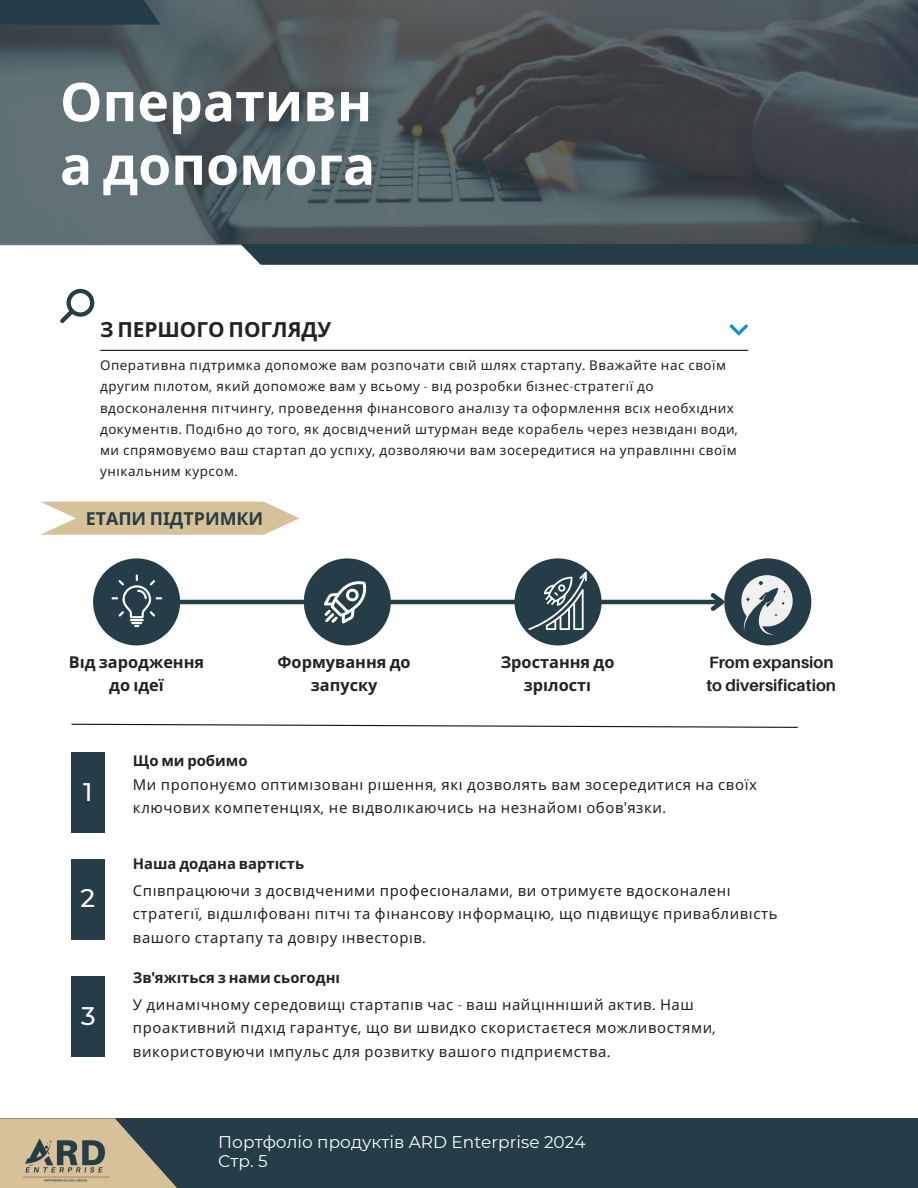
<style>
.page{position:relative;width:918px;height:1188px;background:#fff}
.page>*{position:absolute;margin:0;border:0;box-sizing:border-box;transform-origin:0 0}
.t1{font:700 53.55px/63.4px "Noto Sans";color:#fff}
.t2{font:500 26.7px "Montserrat";color:#fff}
.t3{font:500 25.35px "Montserrat";color:#fff}
.t4{font:700 20.85px "Noto Sans";color:#222}
.t5{font:700 17.85px "Noto Sans";color:#243d46}
.t6{font:16.95px/19px "Montserrat";color:#fff}
.t7{font:700 16.35px/22.4px "Noto Sans";color:#222;text-align:center}
.t8{font:700 16.35px/22.4px "Aileron";color:#222}
.t9{font:14.85px/23.4px "Noto Sans";letter-spacing:.04em;color:#222}
.t10{font:700 14.85px "Noto Sans";color:#222}
.t11{font:13.35px/21.1px "Noto Sans";letter-spacing:.04em;color:#222}
.s1{font-family:"Aileron"}
.s2{font-family:"Aileron";font-weight:800}
</style>
<div class="page">
<svg style="left:18px;top:245px;width:900px;height:20px;fill:#243d46"></svg>
<svg style="left:0;top:0;width:918px;height:245px;background:#4c565b"></svg>
<div style="left:0;top:0;width:161px;height:25px;background:#243d46"></div>
<svg style="left:60px;top:289px;width:34px;height:34px"></svg>
<hr style="left:178px;top:600px;width:544px;height:4px;background:#243d46">
<svg style="left:707px;top:593px;width:19px;height:21px"></svg>
<div style="left:515px;top:558px;width:87px;height:87px;background:#243d46;border-radius:50%"></div>
<div style="left:724px;top:558px;width:87px;height:87px;background:#243d46;border-radius:50%"></div>
<div style="left:304px;top:558px;width:87px;height:87px;background:#243d46;border-radius:50%"></div>
<div style="left:93px;top:558px;width:87px;height:87px;background:#243d46;border-radius:50%"></div>
<svg style="left:112px;top:575px;width:50px;height:52px"></svg>
<svg style="left:324px;top:581px;width:43px;height:42px"></svg>
<svg style="left:528px;top:572px;width:59px;height:58px"></svg>
<svg style="left:741px;top:575px;width:52px;height:60px"></svg>
<svg style="left:40px;top:502px;width:260px;height:33px;background:#dccaa7"></svg>
<hr style="left:101px;top:350px;width:647px;height:1px;background:#0b1623">
<svg style="left:729px;top:324px;width:19px;height:12px"></svg>
<div style="left:0;top:1118px;width:918px;height:70px;background:#243d46"></div>
<svg style="left:0;top:1118px;width:177px;height:70px;fill:#d7c199"></svg>
<img style="left:23px;top:1134px;width:86px;height:49px">
<svg style="left:71px;top:723px;width:727px;height:5px"></svg>
<div style="left:71px;top:753px;width:34px;height:80px;background:#243d46"></div>
<div style="left:71px;top:859px;width:34px;height:80px;background:#243d46"></div>
<div style="left:71px;top:977px;width:34px;height:80px;background:#243d46"></div>
<p class="t1" style="left:60px;top:69px;width:317px">Оперативн а допомога</p>
<p class="t4" style="left:100px;top:314px;width:233px">З ПЕРШОГО ПОГЛЯДУ</p>
<p class="t11" style="left:100px;top:354px;width:640px">Оперативна підтримка допоможе вам розпочати сві й шлях стартапу<span class="s1">.</span> Вважайте нас своїм другим пілотом<span class="s1">,</span> який допоможе вам у всьому <span class="s1">-</span> від розробки бізнес<span class="s1">-</span>стратегії до вдосконалення пітчингу<span class="s1">,</span> проведення фі нансового аналізу та оформлення всіх необхідних документі в<span class="s1">.</span> Подібно до того<span class="s1">,</span> як досвідчений штурман веде корабель через незвідані води<span class="s1">, </span>ми спрямовуємо ваш стартап до успіху<span class="s1">,</span> дозволяючи вам зосередитися на управлі нні своїм</p>
<h4 class="t11" style="left:100px;top:460px;width:139px">уні кальним курсом<span class="s1">.</span></h4>
<h6 class="t5" style="left:86px;top:506px;width:179px">ЕТАПИ ПІДТРИМКИ</h6>
<h4 class="t7" style="left:69px;top:651px;width:137px">Від зародження до і деї</h4>
<h4 class="t7" style="left:278px;top:651px;width:135px">Формування до запуску</h4>
<h4 class="t7" style="left:501px;top:651px;width:115px">Зростання до зрілості</h4>
<p class="t8" style="left:706px;top:651px;width:131px">From expansion to diversification</p>
<p class="t10" style="left:133px;top:750px;width:116px">Що ми робимо</p>
<p class="t2" style="left:84px;top:773px;width:11px">1</p>
<h1 class="t9" style="left:133px;top:772px;width:626px">Ми пропонуємо оптимізовані рі шення<span class="s1">,</span> які дозволять вам зосередитися на своїх ключових компетенціях<span class="s1">,</span> не відволі каючись на незнайомі обов<span class="s1">'</span>язки<span class="s1">.</span></h1>
<h6 class="t3" style="left:83px;top:776px;width:11px">1</h6>
<p class="t3" style="left:81px;top:882px;width:16px">2</p>
<h6 class="t3" style="left:81px;top:1000px;width:16px">3</h6>
<p class="t10" style="left:133px;top:853px;width:173px">Наша додана вартість</p>
<h2 class="t9" style="left:133px;top:878px;width:646px">Спі впрацюючи з досвідченими професіоналами<span class="s1">,</span> ви отримуєте вдосконалені стратегії<span class="s1">,</span> відшліфовані пітчі та фі нансову і нформаці ю<span class="s1">,</span> що підвищує привабливість вашого стартапу та дові ру і нвесторі в<span class="s1">.</span></h2>
<p class="t10" style="left:133px;top:967px;width:206px">Зв<span class="s2">'</span>яжіться з нами сьогодні</p>
<h3 class="t9" style="left:133px;top:992px;width:585px">У динамічному середовищі стартапів час <span class="s1">-</span> ваш найцінніший актив<span class="s1">.</span> Наш проактивний підхід гарантує<span class="s1">,</span> що ви швидко скористаєтеся можливостями<span class="s1">, </span>використовуючи і мпульс для розвитку вашого підприємства<span class="s1">.</span></h3>
<p class="t6" style="left:218px;top:1132px;width:369px">Портфоліо продуктів ARD Enterprise 2024<br>Стр. 5</p>
</div>
